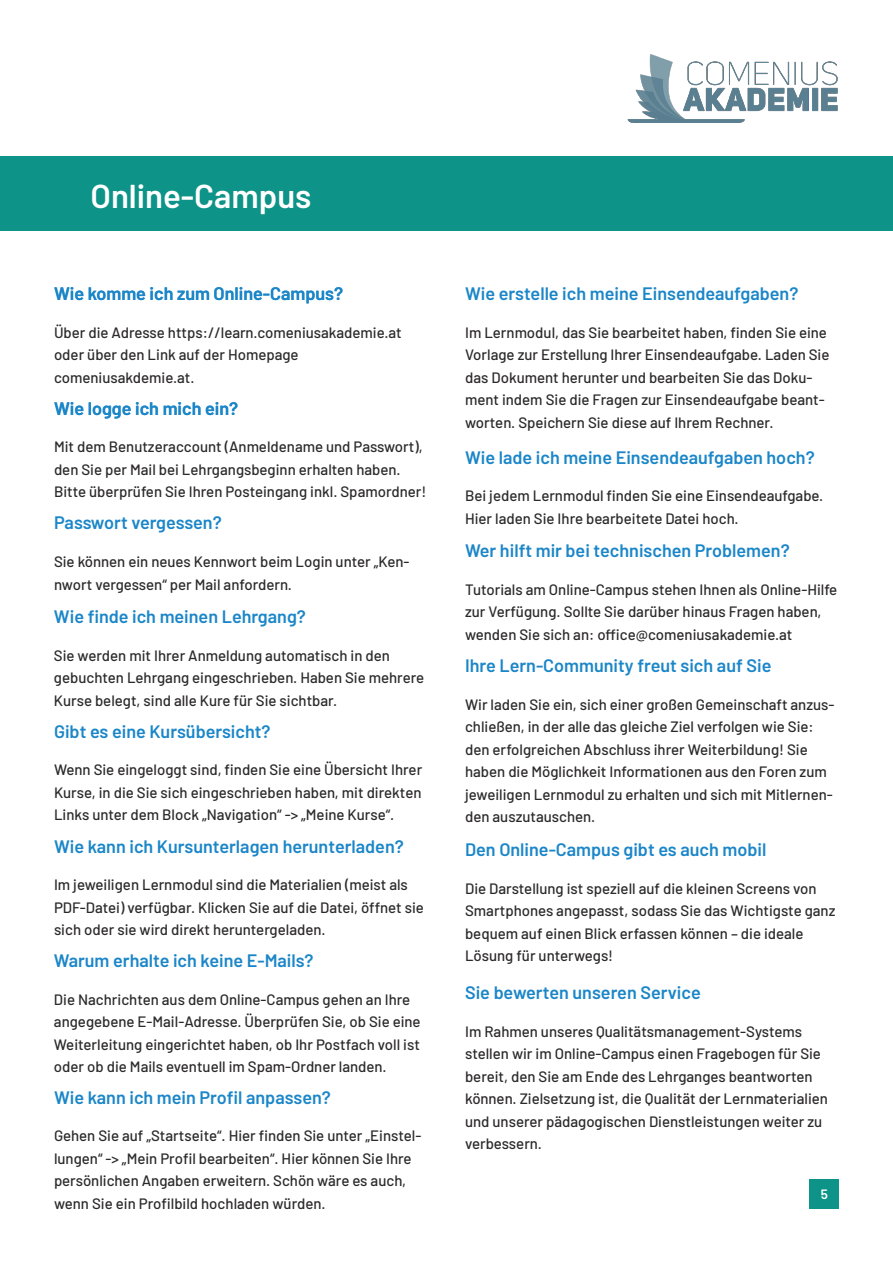
<style>
.page{position:relative;width:893px;height:1263px;background:#fff}
.page>*{position:absolute;margin:0;border:0;box-sizing:border-box;transform-origin:0 0}
.t1{font:600 33px "Barlow";color:#fff}
.t2{font:600 18px "Barlow";color:#1b86c8}
.t3{font:500 15px/22.5px "Barlow";color:#2b292a}
.t4{font:600 13.5px "Barlow";color:#fff}
</style>
<div class="page">
<img style="left:627px;top:54px;width:211px;height:69px">
<div style="left:0;top:157px;width:893px;height:74px;background:#0d9387"></div>
<div style="left:810px;top:1179px;width:29px;height:30px;background:#0d9387"></div>
<h1 class="t1" style="left:79px;top:185px;width:280px">Der Online-Campus</h1>
<h1 class="t1" style="left:91px;top:185px;width:222px">Online-Campus</h1>
<p class="t2" style="left:54px;top:287px;width:291px">Wie komme ich zum Online-Campus?</p>
<p class="t3" style="left:54px;top:320px;width:349px">Über die Adresse https://learn.comeniusakademie.at oder über den Link auf der Homepage comeniusakdemie.at.</p>
<p class="t2" style="left:54px;top:402px;width:186px">Wie logge ich mich ein?</p>
<p class="t3" style="left:54px;top:434px;width:374px">Mit dem Benutzeraccount (Anmeldename und Passwort), den Sie per Mail bei Lehrgangsbeginn erhalten haben.<br>Bitte überprüfen Sie Ihren Posteingang inkl. Spamordner!</p>
<p class="t2" style="left:54px;top:516px;width:169px">Passwort vergessen?</p>
<p class="t3" style="left:54px;top:549px;width:357px">Sie können ein neues Kennwort beim Login unter „Ken&shy;nwort vergessen“ per Mail anfordern.</p>
<p class="t2" style="left:54px;top:603px;width:253px">Wie finde ich meinen Lehrgang?</p>
<p class="t3" style="left:54px;top:643px;width:372px">Sie werden mit Ihrer Anmeldung automatisch in den gebuchten Lehrgang eingeschrieben. Haben Sie mehrere<br>Kurse belegt, sind alle Kure für Sie sichtbar.</p>
<p class="t2" style="left:54px;top:718px;width:218px">Gibt es eine Kursübersicht?</p>
<p class="t3" style="left:54px;top:758px;width:370px;text-align:justify">Wenn Sie eingeloggt sind, finden Sie eine Übersicht Ihrer Kurse, in die Sie sich eingeschrieben haben, mit direkten Links unter dem Block „Navigation“ -&gt; „Meine Kurse“.</p>
<p class="t2" style="left:54px;top:833px;width:351px">Wie kann ich Kursunterlagen herunterladen?</p>
<p class="t3" style="left:54px;top:872px;width:371px">Im jeweiligen Lernmodul sind die Materialien (meist als<br>PDF-Datei) verfügbar. Klicken Sie auf die Datei, öffnet sie sich oder sie wird direkt heruntergeladen.</p>
<p class="t2" style="left:54px;top:954px;width:261px">Warum erhalte ich keine E-Mails?</p>
<p class="t3" style="left:54px;top:987px;width:368px">Die Nachrichten aus dem Online-Campus gehen an Ihre angegebene E-Mail-Adresse. Überprüfen Sie, ob Sie eine Weiterleitung eingerichtet haben, ob Ihr Postfach voll ist oder ob die Mails eventuell im Spam-Ordner landen.</p>
<p class="t2" style="left:54px;top:1084px;width:278px">Wie kann ich mein Profil anpassen?</p>
<p class="t3" style="left:54px;top:1123px;width:369px">Gehen Sie auf „Startseite“. Hier finden Sie unter „Einstel&shy;lungen“ -&gt; „Mein Profil bearbeiten“. Hier können Sie Ihre persönlichen Angaben erweitern. Schön wäre es auch, wenn Sie ein Profilbild hochladen würden.</p>
<p class="t2" style="left:465px;top:287px;width:335px">Wie erstelle ich meine Einsendeaufgaben?</p>
<p class="t3" style="left:465px;top:320px;width:366px">Im Lernmodul, das Sie bearbeitet haben, finden Sie eine Vorlage zur Erstellung Ihrer Einsendeaufgabe. Laden Sie das Dokument herunter und bearbeiten Sie das Doku&shy;ment indem Sie die Fragen zur Einsendeaufgabe beant&shy;worten. Speichern Sie diese auf Ihrem Rechner.</p>
<p class="t2" style="left:465px;top:450px;width:351px">Wie lade ich meine Einsendeaufgaben hoch?</p>
<p class="t3" style="left:465px;top:483px;width:360px">Bei jedem Lernmodul finden Sie eine Einsendeaufgabe.<br>Hier laden Sie Ihre bearbeitete Datei hoch.</p>
<p class="t2" style="left:465px;top:544px;width:326px">Wer hilft mir bei technischen Problemen?</p>
<p class="t3" style="left:465px;top:577px;width:374px">Tutorials am Online-Campus stehen Ihnen als Online-Hilfe zur Verfügung. Sollte Sie darüber hinaus Fragen haben, wenden Sie sich an: ofÏce@comeniusakademie.at</p>
<p class="t2" style="left:465px;top:659px;width:308px">Ihre Lern-Community freut sich auf Sie</p>
<p class="t3" style="left:465px;top:692px;width:371px">Wir laden Sie ein, sich einer großen Gemeinschaft anzus&shy;chließen, in der alle das gleiche Ziel verfolgen wie Sie: den erfolgreichen Abschluss ihrer Weiterbildung! Sie haben die Möglichkeit Informationen aus den Foren zum jeweiligen Lernmodul zu erhalten und sich mit Mitlernen&shy;den auszutauschen.</p>
<p class="t2" style="left:465px;top:843px;width:303px">Den Online-Campus gibt es auch mobil</p>
<p class="t3" style="left:465px;top:876px;width:372px">Die Darstellung ist speziell auf die kleinen Screens von Smartphones angepasst, sodass Sie das Wichtigste ganz bequem auf einen Blick erfassen können – die ideale Lösung für unterwegs!</p>
<p class="t2" style="left:465px;top:986px;width:237px">Sie bewerten unseren Service</p>
<p class="t3" style="left:465px;top:1019px;width:364px">Im Rahmen unseres Qualitätsmanagement-Systems stellen wir im Online-Campus einen Fragebogen für Sie bereit, den Sie am Ende des Lehrganges beantworten können. Zielsetzung ist, die Qualität der Lernmaterialien und unserer pädagogischen Dienstleistungen weiter zu verbessern.</p>
<p class="t4" style="left:821px;top:1189px;width:9px">5</p>
</div>
